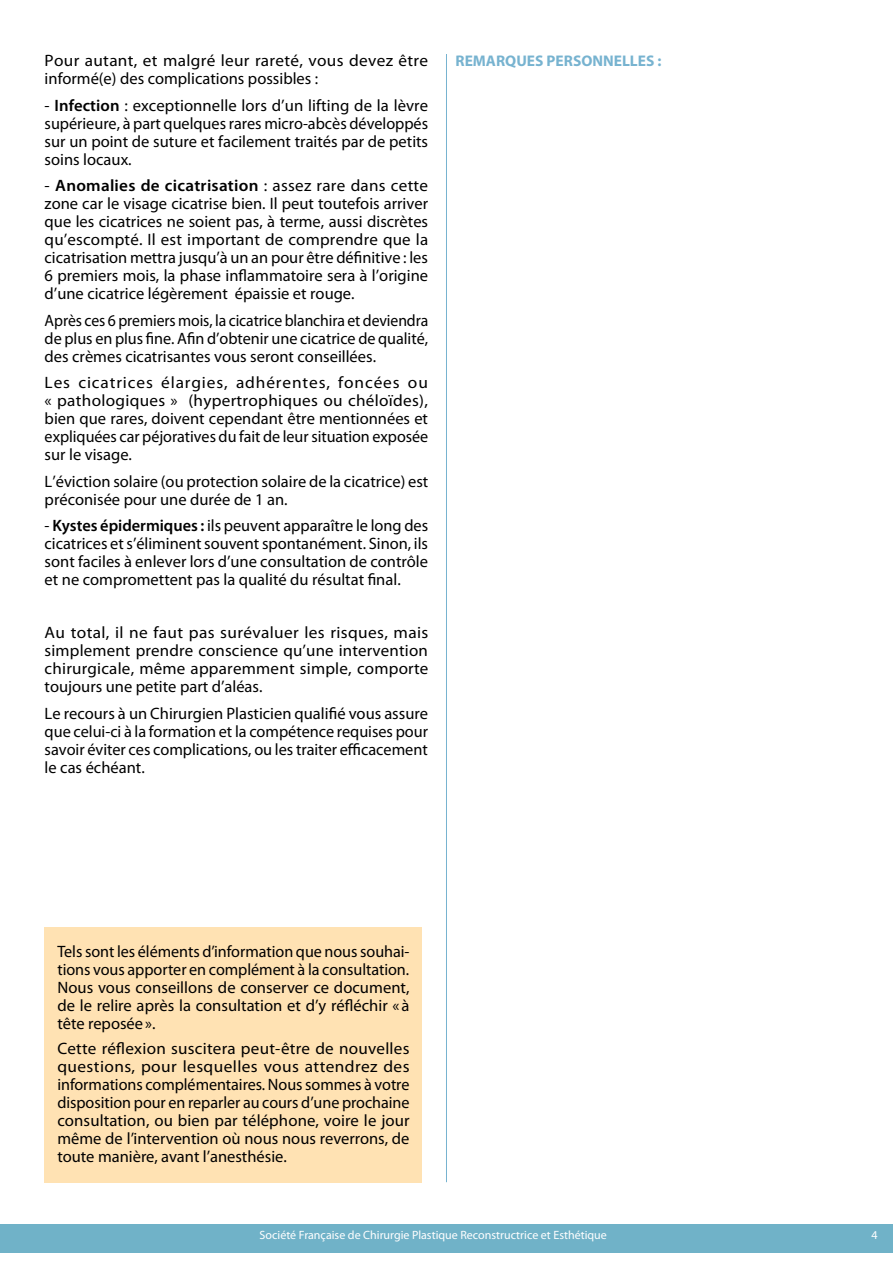
<style>
.page{position:relative;width:893px;height:1263px;background:#fff}
.page>*{position:absolute;margin:0;border:0;box-sizing:border-box;transform-origin:0 0}
.t1{font:16.5px/18px "Myriad Pro";color:#000;text-align:justify}
.t2{font:16.5px/18px "Myriad Pro";color:#000;text-align:justify;scale:1.04 1}
.t3{font:16.5px/18px "Myriad Pro";color:#000;text-align:justify;scale:1.05 1}
.t4{font:16.5px/18px "Myriad Pro";color:#000;text-align:justify;scale:.95 1}
.t5{font:16.5px/18px "Myriad Pro";letter-spacing:.02em;color:#000;scale:1.05 1}
.t6{font:700 15.45px "Myriad Pro";color:#77b3d0}
.t7{font:12px "Myriad Pro";color:#fff}
.s1{font-weight:600}
</style>
<div class="page">
<div style="left:45px;top:927px;width:377px;height:255px;background:#ffe2b3"></div>
<div style="left:0;top:1225px;width:893px;height:28px;background:#70b2c8"></div>
<hr style="left:446px;top:54px;width:1px;height:1128px;background:#77b3d0">
<p class="t5" style="left:45px;top:52px;width:367px">Pour autant, et malgré leur rareté, vous devez être informé(e) des complications possibles :</p>
<p class="t1" style="left:45px;top:96px;width:385px">- <span class="s1">Infection</span> : exceptionnelle lors d’un lifting de la lèvre supérieure, à part quelques rares micro-abcès développés sur un point de suture et facilement traités par de petits soins locaux.</p>
<p class="t2" style="left:45px;top:177px;width:370px">- <span class="s1">Anomalies de cicatrisation</span> : assez rare dans cette zone car le visage cicatrise bien. Il peut toutefois arriver que les cicatrices ne soient pas, à terme, aussi discrètes qu’escompté. Il est important de comprendre que la cicatrisation mettra jusqu’à un an pour être définitive : les 6 premiers mois, la phase inflammatoire sera à l’origine d’une cicatrice légèrement épaissie et rouge.</p>
<p class="t4" style="left:45px;top:311px;width:405px">Après ces 6 premiers mois, la cicatrice blanchira et deviendra de plus en plus fine. Afin d’obtenir une cicatrice de qualité, des crèmes cicatrisantes vous seront conseillées.</p>
<p class="t3" style="left:45px;top:374px;width:367px">Les cicatrices élargies, adhérentes, foncées ou « pathologiques » (hypertrophiques ou chéloïdes), bien que rares, doivent cependant être mentionnées et expliquées car péjoratives du fait de leur situation exposée sur le visage.</p>
<p class="t1" style="left:45px;top:472px;width:385px">L’éviction solaire (ou protection solaire de la cicatrice) est préconisée pour une durée de 1 an.</p>
<p class="t1" style="left:45px;top:517px;width:385px">- <span class="s1">Kystes épidermiques :</span> ils peuvent apparaître le long des cicatrices et s’éliminent souvent spontanément. Sinon, ils sont faciles à enlever lors d’une consultation de contrôle et ne compromettent pas la qualité du résultat final.</p>
<p class="t3" style="left:45px;top:624px;width:367px">Au total, il ne faut pas surévaluer les risques, mais simplement prendre conscience qu’une intervention chirurgicale, même apparemment simple, comporte toujours une petite part d’aléas.</p>
<p class="t1" style="left:45px;top:704px;width:385px">Le recours à un Chirurgien Plasticien qualifié vous assure que celui-ci à la formation et la compétence requises pour savoir éviter ces complications, ou les traiter efficacement le cas échéant.</p>
<p class="t6" style="left:455px;top:50px;width:208px">REMARQUES PERSONNELLES :</p>
<p class="t1" style="left:57px;top:943px;width:354px">Tels sont les éléments d’information que nous souhai&shy;tions vous apporter en complément à la consultation.<br>Nous vous conseillons de conserver ce document, de le relire après la consultation et d’y réfléchir « à tête reposée».</p>
<p class="t2" style="left:57px;top:1039px;width:340px">Cette réflexion suscitera peut-être de nouvelles questions, pour lesquelles vous attendrez des informations complémentaires. Nous sommes à votre disposition pour en reparler au cours d’une prochaine consultation, ou bien par téléphone, voire le jour même de l’intervention où nous nous reverrons, de toute manière, avant l’anesthésie.</p>
<p class="t7" style="left:260px;top:1228px;width:349px">Société Française de Chirurgie Plastique Reconstructrice et Esthétique</p>
<p class="t7" style="left:871px;top:1228px;width:8px">4</p>
</div>
